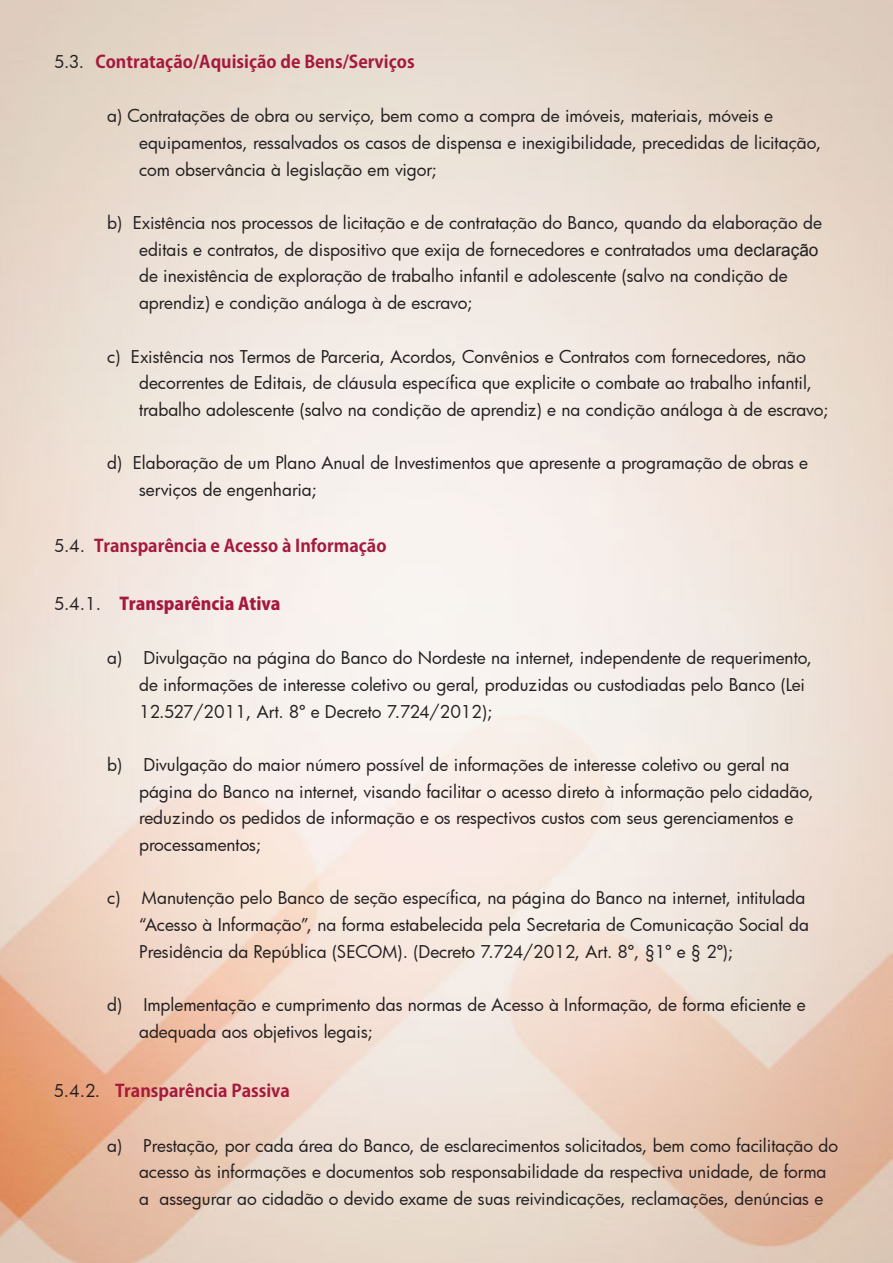
<style>
.page{position:relative;width:893px;height:1263px;background:#fff}
.page>*{position:absolute;margin:0;border:0;box-sizing:border-box;transform-origin:0 0}
.t1{font:17.25px/26.7px "Futura";color:#231f20}
.t2{font:700 17.25px "Koz Go Pr 6 N";color:#a6193c}
.t3{font:800 17.25px "Koz Go Pr 6 N";color:#a6193c}
.s1{font-family:"Futura";font-weight:400;color:#231f20}
.s2{font-family:"Arial"}
</style>
<div class="page">
<img style="left:0;top:0;width:892px;height:1263px">
<p class="t2" style="left:54px;top:52px;width:362px"><span class="s1">5.3.</span> Contratação/Aquisição de Bens/Serviços</p>
<p class="t1" style="left:139px;top:102px;width:684px;text-indent:-32px">a) Contratações de obra ou serviço, bem como a compra de imóveis, materiais, móveis e equipamentos, ressalvados os casos de dispensa e inexigibilidade, precedidas de licitação, com observância à legislação em vigor;</p>
<p class="t1" style="left:139px;top:209px;width:684px;text-indent:-32px">b) Existência nos processos de licitação e de contratação do Banco, quando da elaboração de editais e contratos, de dispositivo que exija de fornecedores e contratados uma <span class="s2">declaração </span>de inexistência de exploração de trabalho infantil e adolescente (salvo na condição de aprendiz) e condição análoga à de escravo;</p>
<p class="t1" style="left:139px;top:342px;width:691px;text-indent:-32px">c) Existência nos Termos de Parceria, Acordos, Convênios e Contratos com fornecedores, não decorrentes de Editais, de cláusula específica que explicite o combate ao trabalho infantil, trabalho adolescente (salvo na condição de aprendiz) e na condição análoga à de escravo;</p>
<p class="t1" style="left:139px;top:449px;width:671px;text-indent:-32px">d) Elaboração de um Plano Anual de Investimentos que apresente a programação de obras e serviços de engenharia;</p>
<p class="t2" style="left:54px;top:536px;width:334px"><span class="s1">5.4.</span> Transparência e Acesso à Informação</p>
<p class="t3" style="left:54px;top:594px;width:228px"><span class="s1">5.4.1.</span> Transparência Ativa</p>
<p class="t1" style="left:139px;top:644px;width:675px;text-indent:-32px">a) Divulgação na página do Banco do Nordeste na internet, independente de requerimento, de informações de interesse coletivo ou geral, produzidas ou custodiadas pelo Banco (Lei<br>12.527/2011, Art. 8º e Decreto 7.724/2012);</p>
<p class="t1" style="left:139px;top:751px;width:676px;text-indent:-32px">b) Divulgação do maior número possível de informações de interesse coletivo ou geral na página do Banco na internet, visando facilitar o acesso direto à informação pelo cidadão, reduzindo os pedidos de informação e os respectivos custos com seus gerenciamentos e processamentos;</p>
<p class="t1" style="left:139px;top:884px;width:671px;text-indent:-32px">c) Manutenção pelo Banco de seção específica, na página do Banco na internet, intitulada “Acesso à Informação”, na forma estabelecida pela Secretaria de Comunicação Social da<br>Presidência da República (SECOM). (Decreto 7.724/2012, Art. 8º, §1º e § 2º);</p>
<p class="t1" style="left:139px;top:991px;width:668px;text-indent:-32px">d) Implementação e cumprimento das normas de Acesso à Informação, de forma eficiente e adequada aos objetivos legais;</p>
<p class="t2" style="left:54px;top:1081px;width:238px"><span class="s1">5.4.2.</span> Transparência Passiva</p>
<p class="t1" style="left:139px;top:1132px;width:701px;text-indent:-32px">a) Prestação, por cada área do Banco, de esclarecimentos solicitados, bem como facilitação do acesso às informações e documentos sob responsabilidade da respectiva unidade, de forma a assegurar ao cidadão o devido exame de suas reivindicações, reclamações, denúncias e</p>
</div>
